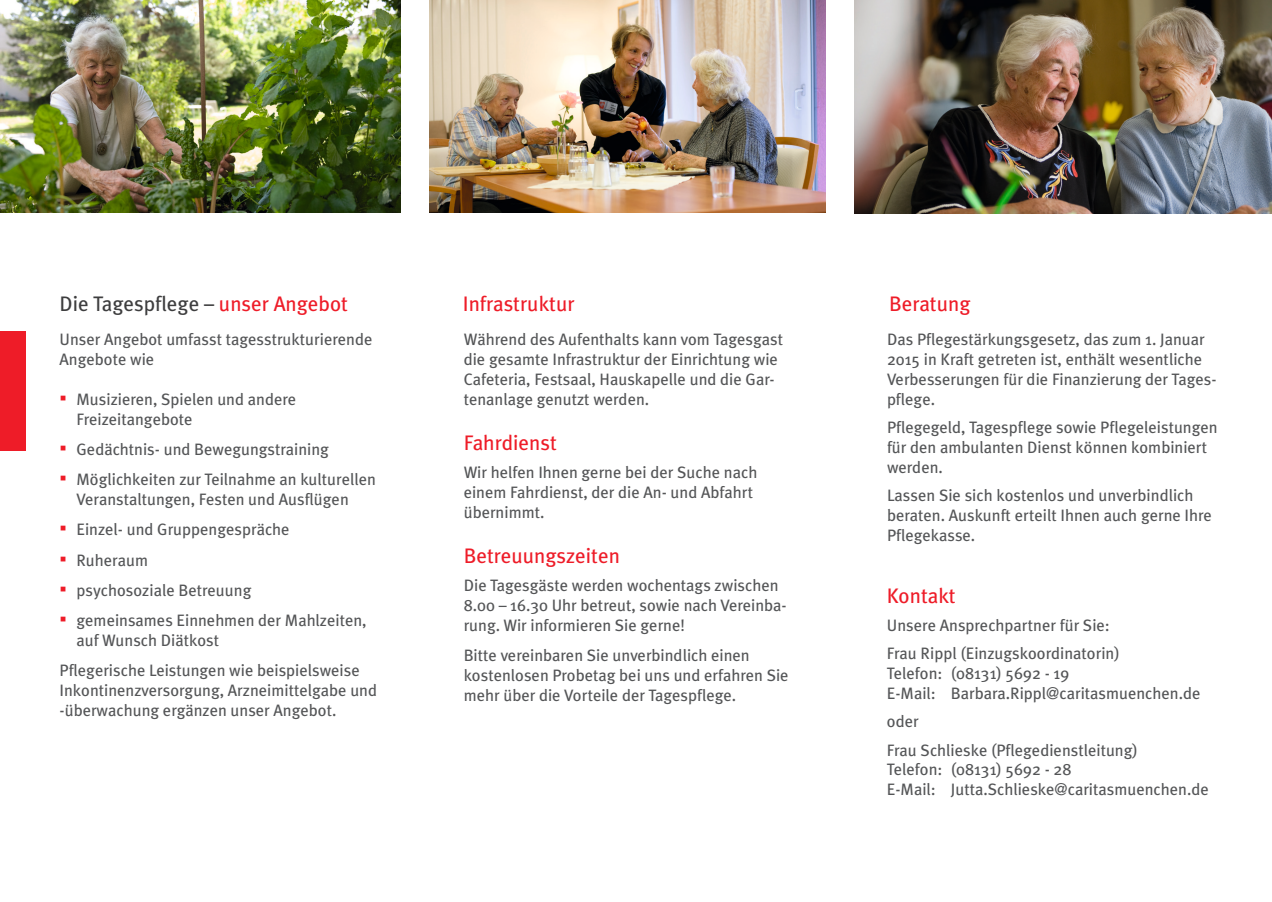
<style>
.page{position:relative;width:1272px;height:902px;background:#fff}
.page>*{position:absolute;margin:0;border:0;box-sizing:border-box;transform-origin:0 0}
.t1{font:21px "Meta Plus";color:#ee1c28}
.t2{font:21px "Meta Plus";color:#3e3e3f}
.t3{font:16.5px/19.8px "Meta Plus";color:#545557}
.s1{color:#ee1c28}
.s2{font-family:"Arial";font-size:21px;color:#ee1c28}
</style>
<div class="page">
<div style="left:0;top:332px;width:26px;height:119px;background:#ee1c28"></div>
<img style="left:430px;top:0;width:395px;height:212px">
<img style="left:0;top:0;width:400px;height:212px">
<img style="left:854px;top:0;width:417px;height:213px">
<p class="t2" style="left:60px;top:291px;width:290px">Die Tagespflege – <span class="s1">unser Angebot</span></p>
<p class="t1" style="left:463px;top:291px;width:113px">Infrastruktur</p>
<p class="t1" style="left:889px;top:291px;width:83px">Beratung</p>
<p class="t3" style="left:60px;top:329px;width:314px">Unser Angebot umfasst tagesstrukturierende<br>Angebote wie</p>
<p class="t3" style="left:77px;top:389px;width:221px;text-indent:-17px"><span class="s2">▪</span> Musizieren, Spielen und andere<br>Freizeitangebote</p>
<p class="t3" style="left:60px;top:439px;width:271px"><span class="s2">▪</span> Gedächtnis- und Bewegungstraining</p>
<p class="t3" style="left:77px;top:469px;width:301px;text-indent:-17px"><span class="s2">▪</span> Möglichkeiten zur Teilnahme an kulturellen<br>Veranstaltungen, Festen und Ausflügen</p>
<p class="t3" style="left:60px;top:519px;width:231px"><span class="s2">▪</span> Einzel- und Gruppengespräche</p>
<p class="t3" style="left:60px;top:549px;width:90px"><span class="s2">▪</span> Ruheraum</p>
<p class="t3" style="left:60px;top:580px;width:193px"><span class="s2">▪</span> psychosoziale Betreuung</p>
<p class="t3" style="left:77px;top:610px;width:291px;text-indent:-17px"><span class="s2">▪</span> gemeinsames Einnehmen der Mahlzeiten, auf Wunsch Diätkost</p>
<p class="t3" style="left:60px;top:660px;width:319px">Pflegerische Leistungen wie beispielsweise<br>Inkontinenzversorgung, Arzneimittelgabe und -überwachung ergänzen unser Angebot.</p>
<p class="t3" style="left:463px;top:329px;width:321px">Während des Aufenthalts kann vom Tagesgast die gesamte Infrastruktur der Einrichtung wie Cafeteria, Festsaal, Hauskapelle und die Gar&shy;tenanlage genutzt werden.</p>
<p class="t1" style="left:463px;top:430px;width:95px">Fahrdienst</p>
<p class="t3" style="left:463px;top:462px;width:295px">Wir helfen Ihnen gerne bei der Suche nach einem Fahrdienst, der die An- und Abfahrt übernimmt.</p>
<p class="t1" style="left:463px;top:543px;width:158px">Betreuungszeiten</p>
<p class="t3" style="left:463px;top:575px;width:324px">Die Tagesgäste werden wochentags zwischen<br>8.00 – 16.30 Uhr betreut, sowie nach Vereinba&shy;rung. Wir informieren Sie gerne!</p>
<p class="t3" style="left:463px;top:645px;width:326px">Bitte vereinbaren Sie unverbindlich einen kostenlosen Probetag bei uns und erfahren Sie mehr über die Vorteile der Tagespflege.</p>
<p class="t3" style="left:887px;top:329px;width:331px">Das Pflegestärkungsgesetz, das zum 1. Januar 2015 in Kraft getreten ist, enthält wesentliche Verbesserungen für die Finanzierung der Tages&shy;pflege.</p>
<p class="t3" style="left:887px;top:417px;width:332px">Pflegegeld, Tagespflege sowie Pflegeleistungen für den ambulanten Dienst können kombiniert werden.</p>
<p class="t3" style="left:887px;top:485px;width:326px">Lassen Sie sich kostenlos und unverbindlich beraten. Auskunft erteilt Ihnen auch gerne Ihre<br>Pflegekasse.</p>
<p class="t1" style="left:887px;top:583px;width:70px">Kontakt</p>
<p class="t3" style="left:887px;top:611px;width:234px;line-height:28.3px">Unsere Ansprechpartner für Sie:<br>Frau Rippl (Einzugskoordinatorin)</p>
<p class="t3" style="left:887px;top:663px;width:315px">Telefon: (08131) 5692 - 19<br>E-Mail: Barbara.Rippl@caritasmuenchen.de</p>
<p class="t3" style="left:887px;top:707px;width:252px;line-height:28.3px">oder<br>Frau Schlieske (Pflegedienstleitung)</p>
<p class="t3" style="left:887px;top:759px;width:323px">Telefon: (08131) 5692 - 28<br>E-Mail: Jutta.Schlieske@caritasmuenchen.de</p>
</div>
